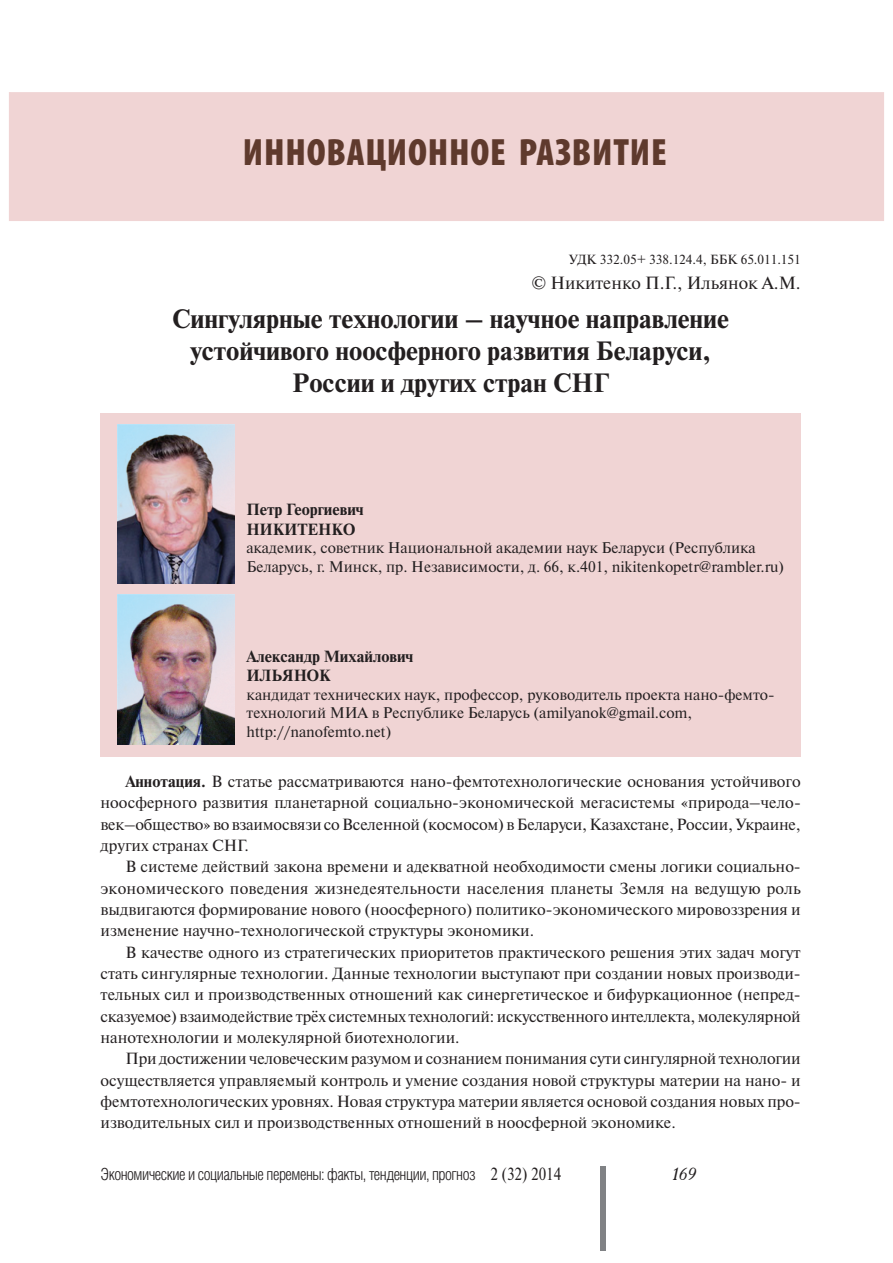
<style>
.page{position:relative;width:893px;height:1263px;background:#fff}
.page>*{position:absolute;margin:0;border:0;box-sizing:border-box;transform-origin:0 0}
.t1{font:900 condensed 38.25px "Myriad Pro";letter-spacing:.02em;color:#5f3a2d}
.t2{font:700 26.4px/31.8px "Newton C";color:#231f20;text-align:center}
.t3{font:17.7px "Newton C";color:#231f20}
.t4{font:italic 17.7px "Academy";color:#231f20}
.t5{font:300 16.65px "Helios Cond";letter-spacing:-.03em;color:#231f20}
.t6{font:16.2px/21.3px "Newton C";color:#231f20;text-align:justify}
.t7{font:700 16.2px/19.4px "Newton C";color:#231f20}
.t8{font:15.45px/18.5px "Newton C";color:#231f20}
.t9{font:13.2px "Newton C";color:#231f20}
.s1{font-weight:700}
.s2{font-family:"Newton C";font-weight:400;font-size:17.7px}
</style>
<div class="page">
<div style="left:600px;top:1166px;width:6px;height:84px;background:#808285"></div>
<div style="left:101px;top:413px;width:700px;height:344px;background:#f0d4d4"></div>
<img style="left:117px;top:425px;width:117px;height:158px">
<img style="left:117px;top:594px;width:117px;height:150px">
<div style="left:9px;top:92px;width:875px;height:129px;background:#f0d4d4"></div>
<h1 class="t1" style="left:243px;top:139px;width:425px">ИННОВАЦИОННОЕ РАЗВИТИЕ</h1>
<p class="t9" style="left:569px;top:255px;width:233px">УДК 332.05+ 338.124.4, ББК 65.011.151</p>
<p class="t3" style="left:531px;top:277px;width:271px">© Никитенко П.Г., Ильянок А.М.</p>
<h2 class="t2" style="left:172px;top:305px;width:559px">Сингулярные технологии – научное направление устойчивого ноосферного развития Беларуси,<br>России и других стран СНГ</h2>
<p class="t7" style="left:246px;top:501px;width:119px">Петр Георгиевич<br>НИКИТЕНКО</p>
<p class="t8" style="left:246px;top:540px;width:539px">академик, советник Национальной академии наук Беларуси (Республика<br>Беларусь, г. Минск, пр. Независимости, д. 66, к.401, nikitenkopetr@rambler.ru)</p>
<p class="t7" style="left:247px;top:648px;width:168px">Александр Михайлович<br>ИЛЬЯНОК</p>
<p class="t8" style="left:247px;top:686px;width:529px">кандидат технических наук, профессор, руководитель проекта нано-фемто&shy;технологий МИА в Республике Беларусь (amilyanok@gmail.com, http://nanofemto.net)</p>
<p class="t6" style="left:101px;top:772px;width:702px;text-indent:25px"><span class="s1">Аннотация.</span> В статье рассматриваются нано-фемтотехнологические основания устойчивого ноосферного развития планетарной социально-экономической мегасистемы «природа–чело&shy;век–общество» во взаимосвязи со Вселенной (космосом) в Беларуси, Казахстане, России, Украине, других странах СНГ.</p>
<p class="t6" style="left:101px;top:858px;width:702px;text-indent:25px">В системе действий закона времени и адекватной необходимости смены логики социально&shy;экономического поведения жизнедеятельности населения планеты Земля на ведущую роль выдвигаются формирование нового (ноосферного) политико-экономического мировоззрения и изменение научно-технологической структуры экономики.</p>
<p class="t6" style="left:101px;top:943px;width:702px;text-indent:25px">В качестве одного из стратегических приоритетов практического решения этих задач могут стать сингулярные технологии. Данные технологии выступают при создании новых производи&shy;тельных сил и производственных отношений как синергетическое и бифуркационное (непред&shy;сказуемое) взаимодействие трёх системных технологий: искусственного интеллекта, молекулярной нанотехнологии и молекулярной биотехнологии.</p>
<p class="t6" style="left:101px;top:1049px;width:702px;text-indent:25px">При достижении человеческим разумом и сознанием понимания сути сингулярной технологии осуществляется управляемый контроль и умение создания новой структуры материи на нано- и фемтотехнологических уровнях. Новая структура материи является основой создания новых про&shy;изводительных сил и производственных отношений в ноосферной экономике.</p>
<p class="t5" style="left:101px;top:1168px;width:462px">Экономические и социальные перемены: факты, тенденции, прогноз <span class="s2">2 (32) 2014</span></p>
<p class="t4" style="left:672px;top:1166px;width:26px">169</p>
</div>
